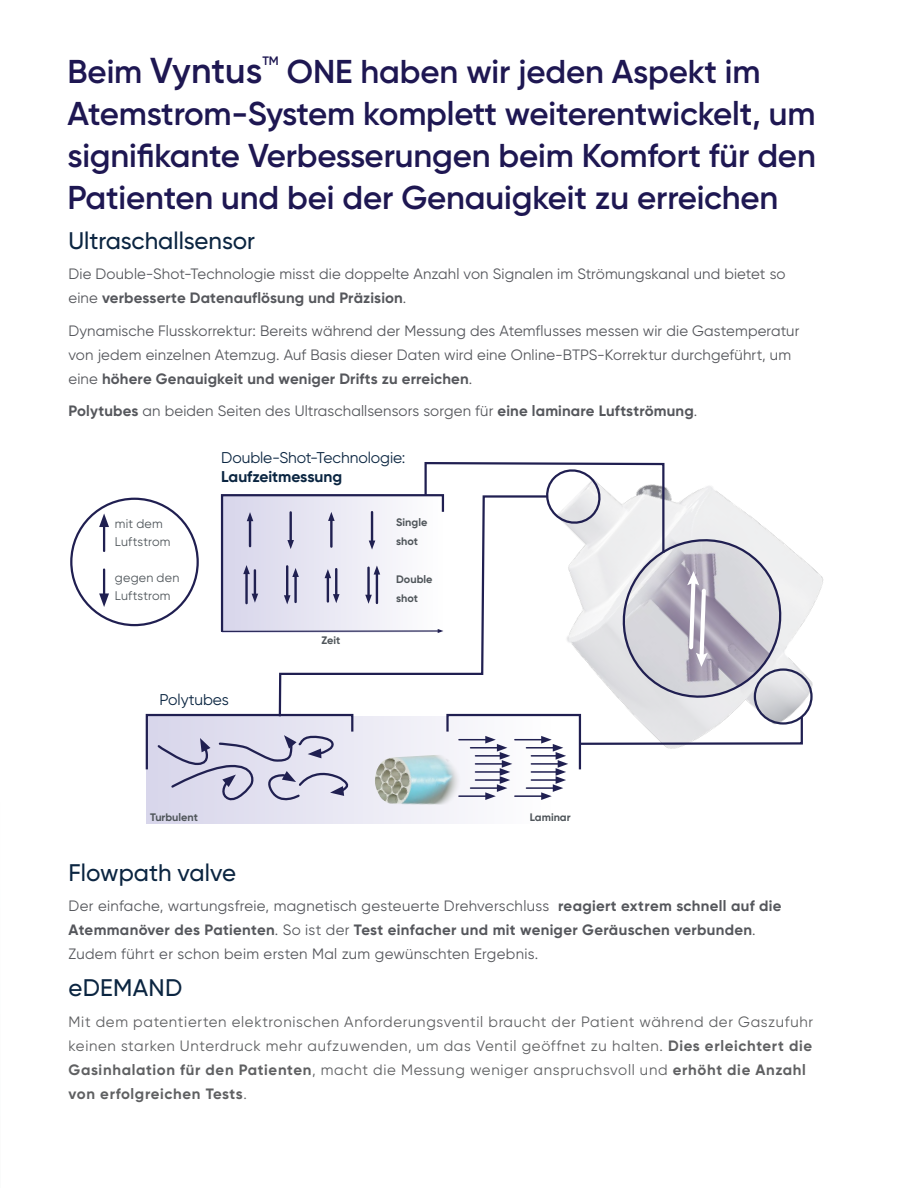
<style>
.page{position:relative;width:918px;height:1188px;background:#fff}
.page>*{position:absolute;margin:0;border:0;box-sizing:border-box;transform-origin:0 0}
.t1{font:600 36px "Gilroy";color:#1e1752}
.t2{font:600 33px/42px "Gilroy";letter-spacing:-.005em;color:#1e1752}
.t3{font:500 24px "Gilroy";color:#0b2541}
.t4{font:15.6px "Gilroy";letter-spacing:-.005em;color:#0a2541}
.t5{font:700 15.6px "Gilroy";letter-spacing:-.005em;color:#0a2541}
.t6{font:15px/24px "Gilroy";letter-spacing:.01em;color:#55575c}
.t7{font:15px/24px "Gilroy";letter-spacing:.045em;color:#5f6062}
.t8{font:12.6px/18.3px "Gilroy";letter-spacing:.015em;color:#4f555a}
.t9{font:600 12.3px "Gilroy";color:#1e1752}
.t10{font:700 10.8px/19.2px "Gilroy";color:#4f555a}
.s1{font-size:33px}
.s2{font-weight:700}
.s3{color:#0b2642}
</style>
<div class="page">
<img style="left:625px;top:549px;width:199px;height:167px">
<div style="left:146px;top:716px;width:406px;height:108px;background:linear-gradient(to right,#d7d5ea,#fefefe)"></div>
<hr style="left:103px;top:523px;width:2px;height:28px;background:#202051">
<svg style="left:99px;top:513px;width:10px;height:14px"></svg>
<hr style="left:103px;top:570px;width:2px;height:28px;background:#202051">
<svg style="left:99px;top:593px;width:10px;height:14px"></svg>
<img style="left:374px;top:755px;width:90px;height:52px">
<svg style="left:145px;top:713px;width:210px;height:93px;background:#cdcbdf"></svg>
<svg style="left:445px;top:713px;width:359px;height:87px"></svg>
<svg style="left:220px;top:462px;width:571px;height:243px"></svg>
<svg style="left:278px;top:494px;width:271px;height:225px"></svg>
<hr style="left:424px;top:462px;width:3px;height:33px;background:#201f51">
<h1 class="t1" style="left:68px;top:48px;width:196px"><span class="s1">Beim</span> Vyntus</h1>
<p class="t9" style="left:262px;top:53px;width:18px">TM</p>
<h2 class="t2" style="left:68px;top:50px;width:750px;text-indent:219px">ONE haben wir jeden Aspekt im Atemstrom-System komplett weiterentwickelt, um signifikante Verbesserungen beim Komfort für den Patienten und bei der Genauigkeit zu erreichen</h2>
<h3 class="t3" style="left:68px;top:226px;width:188px">Ultraschallsensor</h3>
<p class="t6" style="left:68px;top:262px;width:719px">Die Double-Shot-Technologie misst die doppelte Anzahl von Signalen im Strömungskanal und bietet so eine <span class="s2">verbesserte Datenauflösung und Präzision</span>.</p>
<p class="t6" style="left:68px;top:319px;width:733px">Dynamische Flusskorrektur: Bereits während der Messung des Atemflusses messen wir die Gastemperatur von jedem einzelnen Atemzug. Auf Basis dieser Daten wird eine Online-BTPS-Korrektur durchgeführt, um eine <span class="s2">höhere Genauigkeit und weniger Drifts zu erreichen</span>.</p>
<p class="t6" style="left:68px;top:399px;width:630px"><span class="s2">Polytubes</span> an beiden Seiten des Ultraschallsensors sorgen für <span class="s2">eine laminare Luftströmung</span>.</p>
<p class="t8" style="left:115px;top:514px;width:57px">mit dem<br>Luftstrom</p>
<p class="t8" style="left:115px;top:568px;width:66px">gegen den<br>Luftstrom</p>
<p class="t4" style="left:221px;top:448px;width:186px">Double-Shot-Technologie:</p>
<p class="t5" style="left:221px;top:467px;width:123px">Laufzeitmessung</p>
<p class="t10" style="left:396px;top:513px;width:33px">Single shot</p>
<p class="t10" style="left:321px;top:631px;width:20px">Zeit</p>
<p class="t10" style="left:396px;top:569px;width:38px">Double shot</p>
<p class="t4" style="left:160px;top:690px;width:71px">Polytubes</p>
<p class="t10" style="left:150px;top:808px;width:49px">Turbulent</p>
<p class="t10" style="left:530px;top:808px;width:42px">Laminar</p>
<h3 class="t3" style="left:69px;top:858px;width:169px">Flowp<span class="s3">at</span>h valve</h3>
<p class="t6" style="left:69px;top:894px;width:715px">Der einfache, wartungsfreie, magnetisch gesteuerte Drehverschluss <span class="s2">reagiert extrem schnell auf die<br>Atemmanöver des Patienten</span>. So ist der <span class="s2">Test einfacher und mit weniger Geräuschen verbunden</span>.<br>Zudem führt er schon beim ersten Mal zum gewünschten Ergebnis.</p>
<h3 class="t3" style="left:69px;top:973px;width:115px">eDEMAND</h3>
<p class="t7" style="left:69px;top:1009px;width:746px">Mit dem patentierten elektronischen Anforderungsventil braucht der Patient während der Gaszufuhr keinen starken Unterdruck mehr aufzuwenden, um das Ventil geöffnet zu halten. <span class="s2">Dies erleichtert die Gasinhalation für den Patienten</span>, macht die Messung weniger anspruchsvoll und <span class="s2">erhöht die Anzahl von erfolgreichen Tests</span>.</p>
</div>
